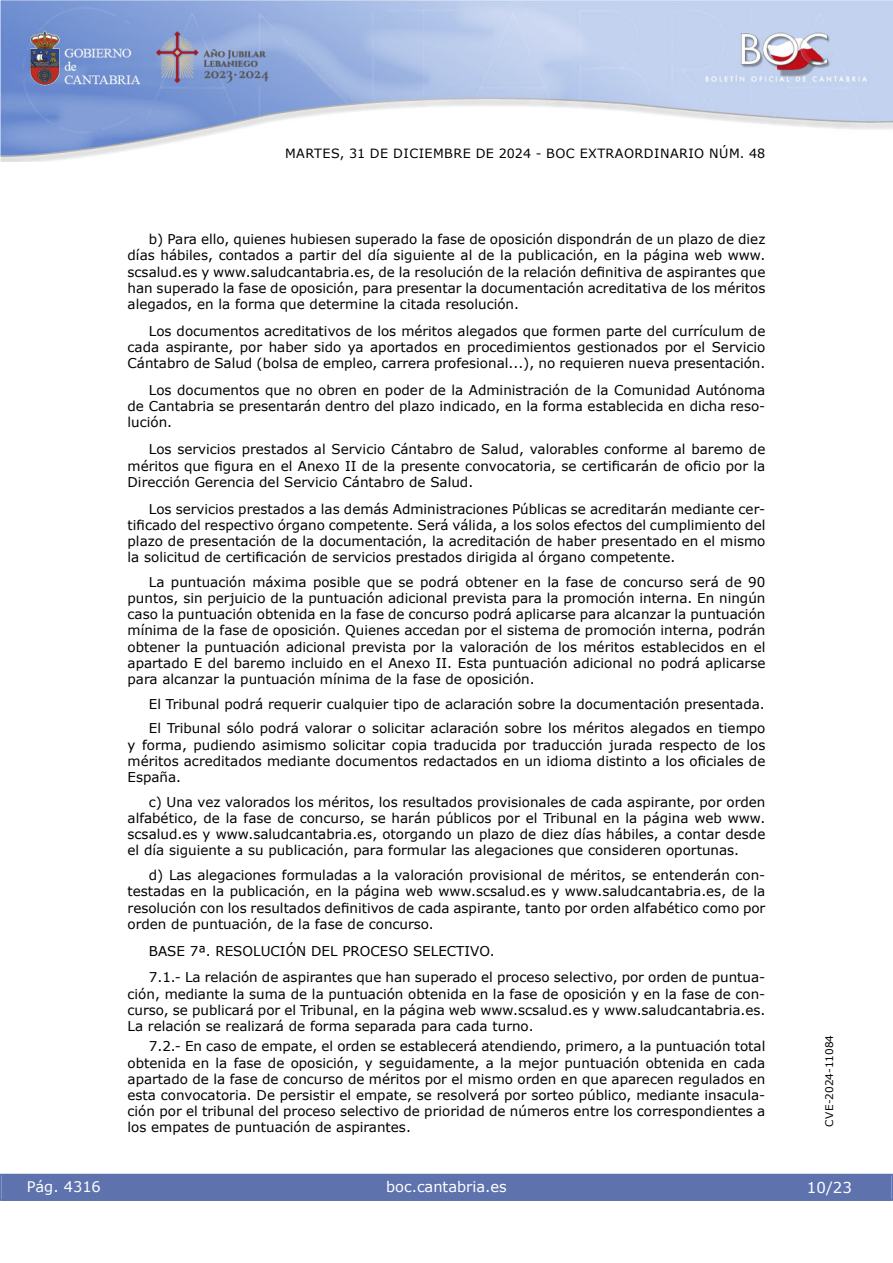
<style>
.page{position:relative;width:893px;height:1263px;background:#fff}
.page>*{position:absolute;margin:0;border:0;box-sizing:border-box;transform-origin:0 0}
.t1{font:15px "Verdana 2";color:#fff}
.t2{font:14.55px "Verdana 2";color:#fff}
.t3{font:14.55px "Verdana";color:#fff}
.inicio_de_parrafo{font:13.5px/16.2px "Verdana";color:#000;text-align:justify}
.t4{font:12.75px "Verdana 2";letter-spacing:.035em;color:#000}
.t5{font:10.5px "Verdana 2";color:#000}
</style>
<div class="page">
<img style="left:0;top:0;width:893px;height:161px">
<div style="left:1px;top:1174px;width:890px;height:27px;background:#5e73ae"></div>
<p class="t4" style="left:285px;top:144px;width:482px">MARTES, 31 DE DICIEMBRE DE 2024 - BOC EXTRAORDINARIO NÚM. 48</p>
<p class="inicio_de_parrafo" style="left:128px;top:231px;width:639px;text-indent:21px">b) Para ello, quienes hubiesen superado la fase de oposición dispondrán de un plazo de diez días hábiles, contados a partir del día siguiente al de la publicación, en la página web www. scsalud.es y www.saludcantabria.es, de la resolución de la relación definitiva de aspirantes que han superado la fase de oposición, para presentar la documentación acreditativa de los méritos alegados, en la forma que determine la citada resolución.</p>
<p class="inicio_de_parrafo" style="left:128px;top:323px;width:639px;text-indent:21px">Los documentos acreditativos de los méritos alegados que formen parte del currículum de cada aspirante, por haber sido ya aportados en procedimientos gestionados por el Servicio Cántabro de Salud (bolsa de empleo, carrera profesional...), no requieren nueva presentación.</p>
<p class="inicio_de_parrafo" style="left:128px;top:382px;width:639px;text-indent:21px">Los documentos que no obren en poder de la Administración de la Comunidad Autónoma de Cantabria se presentarán dentro del plazo indicado, en la forma establecida en dicha reso&shy;lución.</p>
<p class="inicio_de_parrafo" style="left:128px;top:441px;width:639px;text-indent:21px">Los servicios prestados al Servicio Cántabro de Salud, valorables conforme al baremo de méritos que figura en el Anexo II de la presente convocatoria, se certificarán de oficio por la Dirección Gerencia del Servicio Cántabro de Salud.</p>
<p class="inicio_de_parrafo" style="left:128px;top:500px;width:639px;text-indent:21px">Los servicios prestados a las demás Administraciones Públicas se acreditarán mediante cer&shy;tificado del respectivo órgano competente. Será válida, a los solos efectos del cumplimiento del plazo de presentación de la documentación, la acreditación de haber presentado en el mismo la solicitud de certificación de servicios prestados dirigida al órgano competente.</p>
<p class="inicio_de_parrafo" style="left:128px;top:574px;width:639px;text-indent:21px">La puntuación máxima posible que se podrá obtener en la fase de concurso será de 90 puntos, sin perjuicio de la puntuación adicional prevista para la promoción interna. En ningún caso la puntuación obtenida en la fase de concurso podrá aplicarse para alcanzar la puntuación mínima de la fase de oposición. Quienes accedan por el sistema de promoción interna, podrán obtener la puntuación adicional prevista por la valoración de los méritos establecidos en el apartado E del baremo incluido en el Anexo II. Esta puntuación adicional no podrá aplicarse para alcanzar la puntuación mínima de la fase de oposición.</p>
<p class="inicio_de_parrafo" style="left:149px;top:696px;width:617px">El Tribunal podrá requerir cualquier tipo de aclaración sobre la documentación presentada.</p>
<p class="inicio_de_parrafo" style="left:128px;top:720px;width:639px;text-indent:21px">El Tribunal sólo podrá valorar o solicitar aclaración sobre los méritos alegados en tiempo y forma, pudiendo asimismo solicitar copia traducida por traducción jurada respecto de los méritos acreditados mediante documentos redactados en un idioma distinto a los oficiales de España.</p>
<p class="inicio_de_parrafo" style="left:128px;top:794px;width:639px;text-indent:21px">c) Una vez valorados los méritos, los resultados provisionales de cada aspirante, por orden alfabético, de la fase de concurso, se harán públicos por el Tribunal en la página web www. scsalud.es y www.saludcantabria.es, otorgando un plazo de diez días hábiles, a contar desde el día siguiente a su publicación, para formular las alegaciones que consideren oportunas.</p>
<p class="inicio_de_parrafo" style="left:128px;top:867px;width:639px;text-indent:21px">d) Las alegaciones formuladas a la valoración provisional de méritos, se entenderán con&shy;testadas en la publicación, en la página web www.scsalud.es y www.saludcantabria.es, de la resolución con los resultados definitivos de cada aspirante, tanto por orden alfabético como por orden de puntuación, de la fase de concurso.</p>
<p class="inicio_de_parrafo" style="left:149px;top:942px;width:348px">BASE 7ª. RESOLUCIÓN DEL PROCESO SELECTIVO.</p>
<p class="inicio_de_parrafo" style="left:128px;top:969px;width:639px;text-indent:21px">7.1.- La relación de aspirantes que han superado el proceso selectivo, por orden de puntua&shy;ción, mediante la suma de la puntuación obtenida en la fase de oposición y en la fase de con&shy;curso, se publicará por el Tribunal, en la página web www.scsalud.es y www.saludcantabria.es.<br>La relación se realizará de forma separada para cada turno.</p>
<p class="inicio_de_parrafo" style="left:128px;top:1038px;width:639px;text-indent:21px">7.2.- En caso de empate, el orden se establecerá atendiendo, primero, a la puntuación total obtenida en la fase de oposición, y seguidamente, a la mejor puntuación obtenida en cada apartado de la fase de concurso de méritos por el mismo orden en que aparecen regulados en esta convocatoria. De persistir el empate, se resolverá por sorteo público, mediante insacula&shy;ción por el tribunal del proceso selectivo de prioridad de números entre los correspondientes a los empates de puntuación de aspirantes.</p>
<p class="t3" style="left:27px;top:1177px;width:76px">Pág. 4316</p>
<p class="t2" style="left:386px;top:1177px;width:122px">boc.cantabria.es</p>
<p class="t5" style="left:822px;top:1126px;width:93px;rotate:-90deg">CVE-2024-11084</p>
<p class="t1" style="left:807px;top:1177px;width:46px">10/23</p>
</div>
